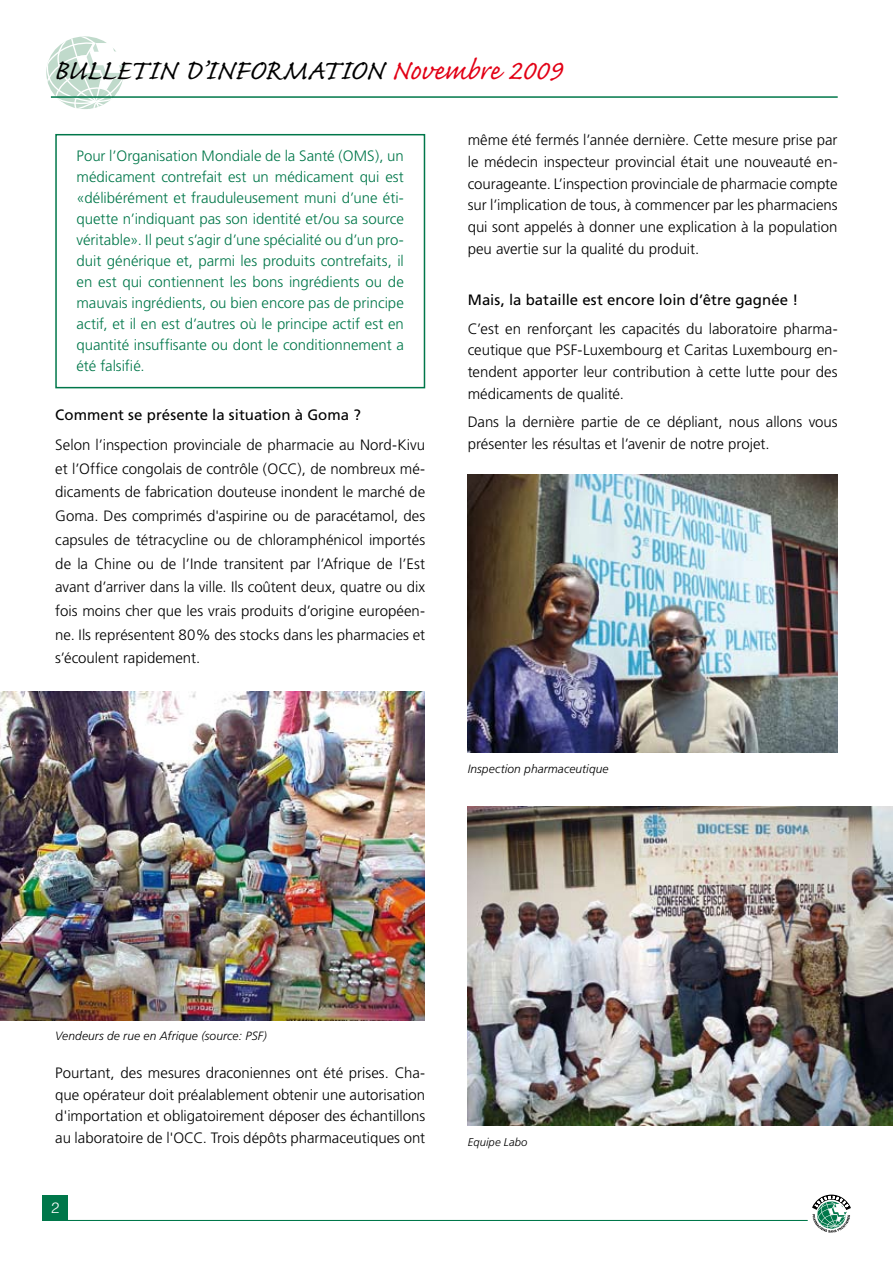
<style>
.page{position:relative;width:893px;height:1263px;background:#fff}
.page>*{position:absolute;margin:0;border:0;box-sizing:border-box;transform-origin:0 0}
.t1{font:36px "Caflisch Script";color:#000}
.t2{font:300 15px/21.8px "Frutiger";color:#000;text-align:justify}
.t3{font:300 15px/21px "Frutiger";letter-spacing:-.005em;color:#00774a;text-align:justify}
.t4{font:15px "Frutiger";letter-spacing:.005em;color:#000}
.t5{font:300 15px "Helvetica";color:#fff}
.t6{font:italic 300 12px "Frutiger";letter-spacing:.005em;color:#000}
.t7{font:italic 300 11.25px "Frutiger";letter-spacing:.01em;color:#000}
.s1{color:#e20015}
</style>
<div class="page">
<svg style="left:812px;top:1194px;width:39px;height:38px"></svg>
<div style="left:43px;top:1195px;width:25px;height:25px;background:#00774a"></div>
<hr style="left:43px;top:1220px;width:764px;height:1px;background:#00774a">
<svg style="left:46px;top:36px;width:81px;height:73px"></svg>
<hr style="left:51px;top:96px;width:787px;height:2px;background:#00774a">
<div style="left:55px;top:134px;width:370px;height:254px;border:2px solid #00774a"></div>
<img style="left:468px;top:475px;width:370px;height:277px">
<img style="left:468px;top:807px;width:425px;height:319px">
<img style="left:0;top:692px;width:425px;height:328px">
<h1 class="t1" style="left:53px;top:52px;width:510px">BULLETIN D’INFORMATION <span class="s1">Novembre 2009</span></h1>
<p class="t3" style="left:77px;top:146px;width:329px">Pour l’Organisation Mondiale de la Santé (OMS), un médicament contrefait est un médicament qui est «délibérément et frauduleusement muni d’une éti&shy;quette n’indiquant pas son identité et/ou sa source véritable». Il peut s’agir d’une spécialité ou d’un pro&shy;duit générique et, parmi les produits contrefaits, il en est qui contiennent les bons ingrédients ou de mauvais ingrédients, ou bien encore pas de principe actif, et il en est d’autres où le principe actif est en quantité insuffisante ou dont le conditionnement a été falsifié.</p>
<p class="t4" style="left:55px;top:406px;width:307px">Comment se présente la situation à Goma ?</p>
<p class="t2" style="left:55px;top:433px;width:371px;line-height:23.7px">Selon l’inspection provinciale de pharmacie au Nord-Kivu et l’Office congolais de contrôle (OCC), de nombreux mé&shy;dicaments de fabrication douteuse inondent le marché de Goma. Des comprimés d'aspirine ou de paracétamol, des capsules de tétracycline ou de chloramphénicol importés de la Chine ou de l’Inde transitent par l’Afrique de l’Est avant d’arriver dans la ville. Ils coûtent deux, quatre ou dix fois moins cher que les vrais produits d’origine européen&shy;ne. Ils représentent 80% des stocks dans les pharmacies et s’écoulent rapidement.</p>
<p class="t2" style="left:468px;top:129px;width:371px">même été fermés l’année dernière. Cette mesure prise par le médecin inspecteur provincial était une nouveauté en&shy;courageante. L’inspection provinciale de pharmacie compte sur l’implication de tous, à commencer par les pharmaciens qui sont appelés à donner une explication à la population peu avertie sur la qualité du produit.</p>
<p class="t4" style="left:468px;top:291px;width:332px">Mais, la bataille est encore loin d’être gagnée !</p>
<p class="t2" style="left:468px;top:318px;width:371px">C’est en renforçant les capacités du laboratoire pharma&shy;ceutique que PSF-Luxembourg et Caritas Luxembourg en&shy;tendent apporter leur contribution à cette lutte pour des médicaments de qualité.</p>
<p class="t2" style="left:468px;top:411px;width:371px">Dans la dernière partie de ce dépliant, nous allons vous présenter les résultas et l’avenir de notre projet.</p>
<p class="t6" style="left:468px;top:762px;width:142px">Inspection pharmaceutique</p>
<p class="t6" style="left:55px;top:1029px;width:213px">Vendeurs de rue en Afrique (source: PSF)</p>
<p class="t2" style="left:55px;top:1062px;width:371px">Pourtant, des mesures draconiennes ont été prises. Cha&shy;que opérateur doit préalablement obtenir une autorisation d'importation et obligatoirement déposer des échantillons au laboratoire de l'OCC. Trois dépôts pharmaceutiques ont</p>
<p class="t5" style="left:51px;top:1198px;width:10px">2</p>
<p class="t7" style="left:468px;top:1135px;width:61px">Equipe Labo</p>
</div>
